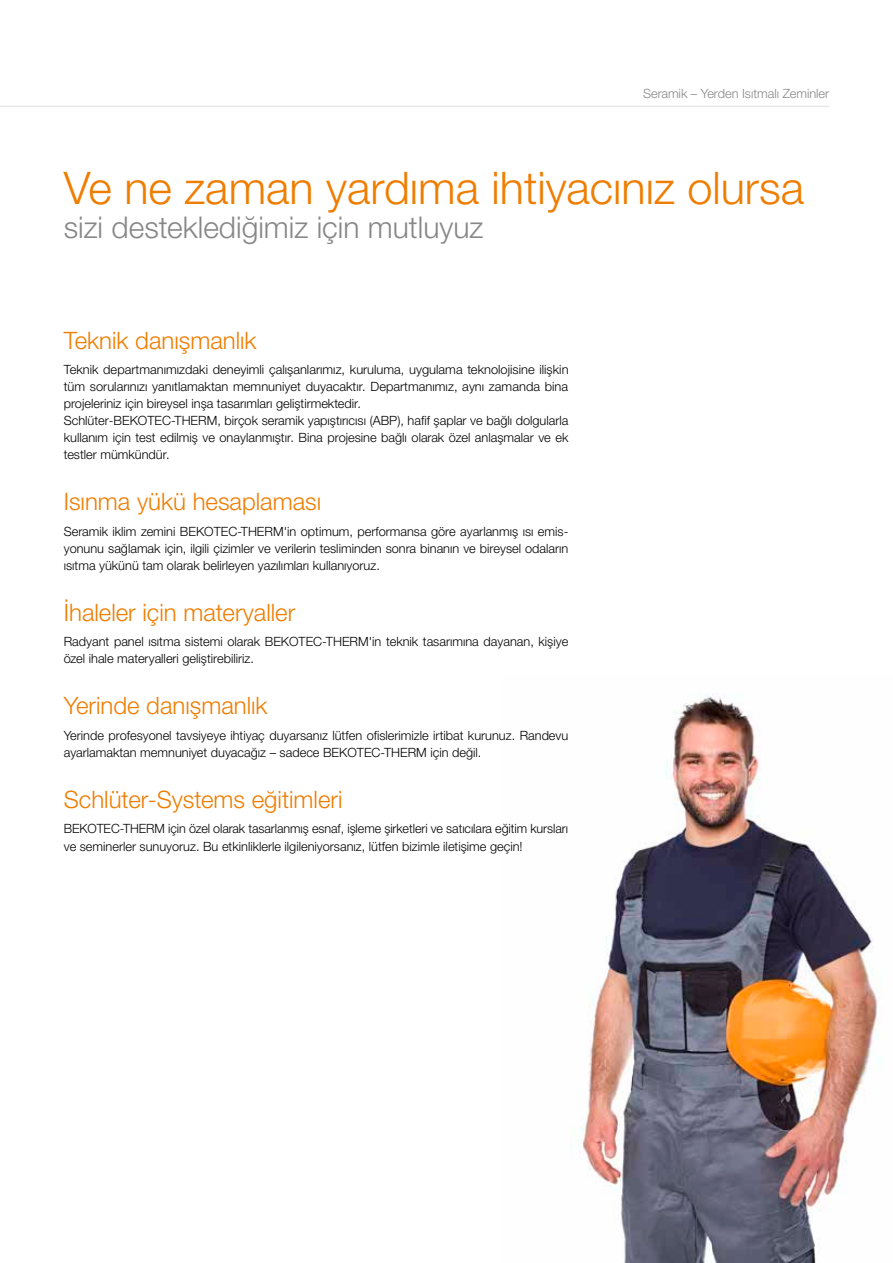
<style>
.page{position:relative;width:893px;height:1263px;background:#fff}
.page>*{position:absolute;margin:0;border:0;box-sizing:border-box;transform-origin:0 0}
.t1{font:300 45px "Helvetica Neue LTW1 G";color:#ef7d00}
.t2{font:300 30px "Helvetica Neue LTW1 G";color:#878787}
.t3{font:300 24px "Helvetica Neue LTW1 G";color:#ef7d00}
.t4{font:300 12.75px/17px "Helvetica Neue LTW1 G";color:#000}
.t5{font:300 12.75px "Helvetica Neue LTW1 G";color:#878787}
</style>
<div class="page">
<hr style="left:0;top:106px;width:829px;height:1px;background:#e9e9e9">
<img style="left:571px;top:694px;width:311px;height:569px">
<p class="t5" style="left:643px;top:86px;width:188px">Seramik – Yerden Isıtmalı Zeminler</p>
<h1 class="t1" style="left:64px;top:161px;width:742px">Ve ne zaman yardıma ihtiyacınız olursa</h1>
<h2 class="t2" style="left:64px;top:209px;width:421px">sizi desteklediğimiz için mutluyuz</h2>
<h3 class="t3" style="left:64px;top:325px;width:194px">Teknik danışmanlık</h3>
<p class="t4" style="left:64px;top:361px;width:506px">Teknik departmanımızdaki deneyimli çalışanlarımız, kuruluma, uygulama teknolojisine ilişkin tüm sorularınızı yanıtlamaktan memnuniyet duyacaktır. Departmanımız, aynı zamanda bina projeleriniz için bireysel inşa tasarımları geliştirmektedir.<br>Schlüter-BEKOTEC-THERM, birçok seramik yapıştırıcısı (ABP), hafif şaplar ve bağlı dolgularla kullanım için test edilmiş ve onaylanmıştır. Bina projesine bağlı olarak özel anlaşmalar ve ek testler mümkündür.</p>
<h3 class="t3" style="left:64px;top:487px;width:259px">Isınma yükü hesaplaması</h3>
<p class="t4" style="left:64px;top:523px;width:506px;text-align:justify">Seramik iklim zemini BEKOTEC-THERM'in optimum, performansa göre ayarlanmış ısı emis&shy;yonunu sağlamak için, ilgili çizimler ve verilerin tesliminden sonra binanın ve bireysel odaların ısıtma yükünü tam olarak belirleyen yazılımları kullanıyoruz.</p>
<h3 class="t3" style="left:64px;top:598px;width:233px">İhaleler için materyaller</h3>
<p class="t4" style="left:64px;top:633px;width:506px">Radyant panel ısıtma sistemi olarak BEKOTEC-THERM'in teknik tasarımına dayanan, kişiye özel ihale materyalleri geliştirebiliriz.</p>
<h3 class="t3" style="left:64px;top:691px;width:205px">Yerinde danışmanlık</h3>
<p class="t4" style="left:64px;top:727px;width:506px">Yerinde profesyonel tavsiyeye ihtiyaç duyarsanız lütfen ofislerimizle irtibat kurunuz. Randevu ayarlamaktan memnuniyet duyacağız – sadece BEKOTEC-THERM için değil.</p>
<h3 class="t3" style="left:64px;top:785px;width:280px">Schlüter-Systems eğitimleri</h3>
<p class="t4" style="left:64px;top:820px;width:506px">BEKOTEC-THERM için özel olarak tasarlanmış esnaf, işleme şirketleri ve satıcılara eğitim kursları ve seminerler sunuyoruz. Bu etkinliklerle ilgileniyorsanız, lütfen bizimle iletişime geçin!</p>
</div>
